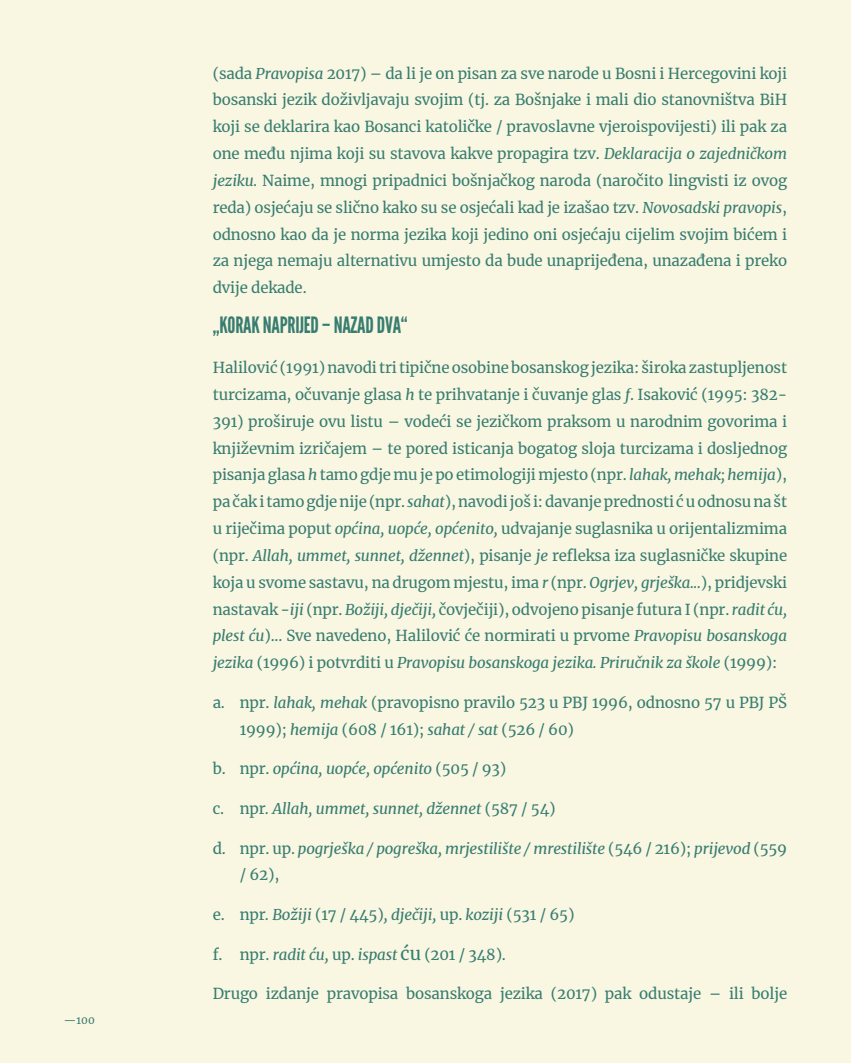
<style>
.page{position:relative;width:851px;height:1063px;background:#fff}
.page>*{position:absolute;margin:0;border:0;box-sizing:border-box;transform-origin:0 0}
.t1{font:22.5px "League Gothic";letter-spacing:-.01em;color:#377d70}
.t2{font:15px/26.8px "Merriweather";letter-spacing:-.01em;color:#377d70;text-align:justify}
.t3{font:italic 15px/26.8px "Merriweather";letter-spacing:-.01em;color:#377d70}
.t4{font:10.5px "Merriweather";color:#377d70}
.s1{font-style:italic}
.s2{font-style:normal}
.s3{font-size:18px}
</style>
<div class="page">
<div style="left:0;top:0;width:850px;height:1063px;background:#f9f6e2"></div>
<p class="t4" style="left:64px;top:1013px;width:33px">—100</p>
<p class="t2" style="left:213px;top:59px;width:576px">(sada <span class="s1">Pravopisa</span> 2017) – da li je on pisan za sve narode u Bosni i Hercegovini koji bosanski jezik doživljavaju svojim (tj. za Bošnjake i mali dio stanovništva BiH koji se deklarira kao Bosanci katoličke / pravoslavne vjeroispovijesti) ili pak za one među njima koji su stavova kakve propagira tzv. <span class="s1">Deklaracija o zajedničkom jeziku.</span> Naime, mnogi pripadnici bošnjačkog naroda (naročito lingvisti iz ovog reda) osjećaju se slično kako su se osjećali kad je izašao tzv. <span class="s1">Novosadski pravopis</span>, odnosno kao da je norma jezika koji jedino oni osjećaju cijelim svojim bićem i za njega nemaju alternativu umjesto da bude unaprijeđena, unazađena i preko dvije dekade.</p>
<h1 class="t1" style="left:213px;top:312px;width:196px">„KORAK NAPRIJED – NAZAD DVA“</h1>
<p class="t2" style="left:213px;top:354px;width:576px">Halilović (1991) navodi tri tipične osobine bosanskog jezika: široka zastupljenost turcizama, očuvanje glasa <span class="s1">h</span> te prihvatanje i čuvanje glas <span class="s1">f</span>. Isaković (1995: 382- 391) proširuje ovu listu – vodeći se jezičkom praksom u narodnim govorima i književnim izričajem – te pored isticanja bogatog sloja turcizama i dosljednog pisanja glasa <span class="s1">h</span> tamo gdje mu je po etimologiji mjesto (npr. <span class="s1">lahak, mehak; hemija</span>), pa čak i tamo gdje nije (npr. <span class="s1">sahat</span>), navodi još i: davanje prednosti ć u odnosu našt u riječima poput <span class="s1">općina, uopće, općenito,</span> udvajanje suglasnika u orijentalizmima (npr. <span class="s1">Allah, ummet, sunnet, džennet</span>), pisanje <span class="s1">je</span> refleksa iza suglasničke skupine koja u svome sastavu, na drugom mjestu, ima <span class="s1">r</span> (npr. <span class="s1">Ogrjev, grješka...</span>), pridjevski nastavak <span class="s1">-iji</span> (npr. <span class="s1">Božiji, dječiji,</span> čovječiji), odvojeno pisanje futura I (npr. <span class="s1">radit ću, plest ću</span>)... Sve navedeno, Halilović će normirati u prvome <span class="s1">Pravopisu bosanskoga jezika</span> (1996) i potvrditi u <span class="s1">Pravopisu bosanskoga jezika. Priručnik za škole</span> (1999):</p>
<p class="t2" style="left:240px;top:689px;width:549px;text-indent:-27px">a. npr. <span class="s1">lahak, mehak</span> (pravopisno pravilo 523 u PBJ 1996, odnosno 57 u PBJ PŠ<br>1999); <span class="s1">hemija</span> (608 / 161); <span class="s1">sahat / sat</span> (526 / 60)</p>
<p class="t3" style="left:213px;top:755px;width:295px"><span class="s2">b. npr.</span> općina, uopće, općenito <span class="s2">(505 / 93)</span></p>
<p class="t3" style="left:213px;top:795px;width:344px"><span class="s2">c. npr</span>. Allah, ummet, sunnet, džennet <span class="s2">(587 / 54)</span></p>
<p class="t3" style="left:240px;top:834px;width:549px;text-indent:-27px"><span class="s2">d. npr. up.</span> pogrješka / pogreška, mrjestilište / mrestilište <span class="s2">(546 / 216);</span> prijevod <span class="s2">(559 / 62),</span></p>
<p class="t2" style="left:213px;top:901px;width:363px">e. npr<span class="s1">. Božiji</span> (17 / 445)<span class="s1">, dječiji,</span> up. <span class="s1">koziji</span> (531 / 65)</p>
<p class="t2" style="left:213px;top:940px;width:295px">f. npr. <span class="s1">radit ću,</span> up. <span class="s1">ispast</span> <span class="s3">ću</span> (201 / 348).</p>
<p class="t2" style="left:213px;top:980px;width:576px">Drugo izdanje pravopisa bosanskoga jezika (2017) pak odustaje – ili bolje</p>
</div>
